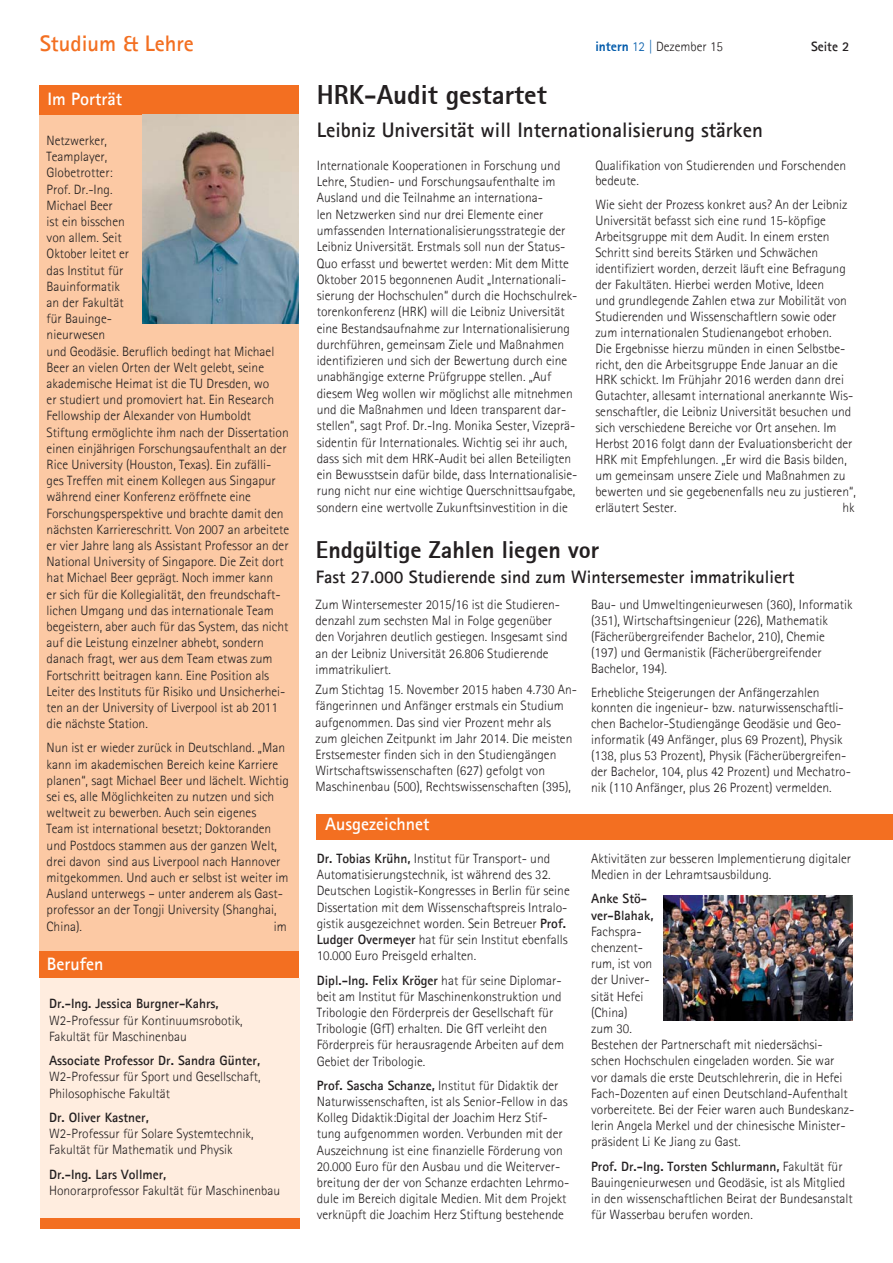
<style>
.page{position:relative;width:893px;height:1263px;background:#fff}
.page>*{position:absolute;margin:0;border:0;box-sizing:border-box;transform-origin:0 0}
.t1{font:800 27px "Agfa Rotis Sans Serif";color:#231f20}
.t2{font:800 24px "Agfa Rotis Sans Serif";color:#231f20}
.t3{font:700 22.5px "Agfa Rotis Sans Serif";color:#f36f21}
.t4{font:700 21px "Agfa Rotis Sans Serif";color:#231f20}
.t5{font:700 18px "Agfa Rotis Sans Serif";color:#231f20}
.t6{font:700 18px "Agfa Rotis Sans Serif";color:#fff}
.t7{font:300 13.5px/16.2px "Agfa Rotis Sans Serif";color:#231f20}
.t8{font:700 13.5px/16.2px "Agfa Rotis Sans Serif";color:#231f20}
.s1{font-weight:800;color:#005aaa}
.s2{color:#005aaa}
.s3{font-weight:700}
</style>
<div class="page">
<div style="left:39px;top:114px;width:260px;height:837px;background:#fcc9a4"></div>
<div style="left:39px;top:85px;width:260px;height:29px;background:#f36f21"></div>
<div style="left:41px;top:978px;width:259px;height:246px;background:#ffeddf"></div>
<div style="left:40px;top:1218px;width:260px;height:11px;background:#f36f21"></div>
<div style="left:316px;top:814px;width:577px;height:26px;background:#f36f21"></div>
<div style="left:39px;top:951px;width:260px;height:27px;background:#f36f21"></div>
<img style="left:142px;top:114px;width:157px;height:209px">
<img style="left:663px;top:895px;width:189px;height:126px">
<h3 class="t3" style="left:40px;top:29px;width:156px">Studium &amp; Lehre</h3>
<p class="t7" style="left:595px;top:38px;width:129px"><span class="s1">intern</span> <span class="s2">12 |</span> Dezember 15</p>
<p class="t8" style="left:811px;top:38px;width:40px">Seite 2</p>
<h1 class="t1" style="left:317px;top:78px;width:231px">HRK-Audit gestartet</h1>
<h3 class="t4" style="left:317px;top:116px;width:448px">Leibniz Universität will Internationalisierung stärken</h3>
<p class="t7" style="left:317px;top:157px;width:262px">Internationale Kooperationen in Forschung und Lehre, Studien- und Forschungsaufenthalte im Ausland und die Teilnahme an internationa-<br>len Netzwerken sind nur drei Elemente einer umfassenden Internationalisierungsstrategie der Leibniz Universität. Erstmals soll nun der Status-Quo erfasst und bewertet werden: Mit dem Mitte Oktober 2015 begonnenen Audit „Internationali&shy;sierung der Hochschulen“ durch die Hochschulrek&shy;torenkonferenz (HRK) will die Leibniz Universität eine Bestandsaufnahme zur Internationalisierung durchführen, gemeinsam Ziele und Maßnahmen identifizieren und sich der Bewertung durch eine unabhängige externe Prüfgruppe stellen. „Auf diesem Weg wollen wir möglichst alle mitnehmen und die Maßnahmen und Ideen transparent dar&shy;stellen“, sagt Prof. Dr.-Ing. Monika Sester, Vizeprä&shy;sidentin für Internationales. Wichtig sei ihr auch, dass sich mit dem HRK-Audit bei allen Beteiligten ein Bewusstsein dafür bilde, dass Internationalisie&shy;rung nicht nur eine wichtige Querschnittsaufgabe, sondern eine wertvolle Zukunftsinvestition in die</p>
<p class="t7" style="left:595px;top:157px;width:252px">Qualifikation von Studierenden und Forschenden bedeute.</p>
<h3 class="t6" style="left:48px;top:87px;width:76px">Im Porträt</h3>
<p class="t7" style="left:47px;top:132px;width:244px">Netzwerker,<br>Teamplayer,<br>Globetrotter:<br>Prof. Dr.-Ing.<br>Michael Beer<br>ist ein bisschen<br>von allem. Seit<br>Oktober leitet er<br>das Institut für<br>Bauinformatik<br>an der Fakultät<br>für Bauinge-<br>nieurwesen<br>und Geodäsie. Beruflich bedingt hat Michael Beer an vielen Orten der Welt gelebt, seine akademische Heimat ist die TU Dresden, wo<br>er studiert und promoviert hat. Ein Research Fellowship der Alexander von Humboldt Stiftung ermöglichte ihm nach der Dissertation einen einjährigen Forschungsaufenthalt an der Rice University (Houston, Texas). Ein zufälli&shy;ges Treffen mit einem Kollegen aus Singapur während einer Konferenz eröffnete eine Forschungsperspektive und brachte damit den nächsten Karriereschritt. Von 2007 an arbeitete er vier Jahre lang als Assistant Professor an der National University of Singapore. Die Zeit dort hat Michael Beer geprägt. Noch immer kann<br>er sich für die Kollegialität, den freundschaft&shy;lichen Umgang und das internationale Team begeistern, aber auch für das System, das nicht auf die Leistung einzelner abhebt, sondern danach fragt, wer aus dem Team etwas zum Fortschritt beitragen kann. Eine Position als Leiter des Instituts für Risiko und Unsicherhei&shy;ten an der University of Liverpool ist ab 2011 die nächste Station.</p>
<p class="t7" style="left:47px;top:740px;width:244px">Nun ist er wieder zurück in Deutschland. „Man kann im akademischen Bereich keine Karriere planen“, sagt Michael Beer und lächelt. Wichtig sei es, alle Möglichkeiten zu nutzen und sich weltweit zu bewerben. Auch sein eigenes<br>Team ist international besetzt; Doktoranden und Postdocs stammen aus der ganzen Welt, drei davon sind aus Liverpool nach Hannover mitgekommen. Und auch er selbst ist weiter im Ausland unterwegs – unter anderem als Gast&shy;professor an der Tongji University (Shanghai, China).</p>
<p class="t7" style="left:595px;top:197px;width:262px">Wie sieht der Prozess konkret aus? An der Leibniz Universität befasst sich eine rund 15-köpfige Arbeitsgruppe mit dem Audit. In einem ersten Schritt sind bereits Stärken und Schwächen identifiziert worden, derzeit läuft eine Befragung der Fakultäten. Hierbei werden Motive, Ideen<br>und grundlegende Zahlen etwa zur Mobilität von Studierenden und Wissenschaftlern sowie oder zum internationalen Studienangebot erhoben.<br>Die Ergebnisse hierzu münden in einen Selbstbe&shy;richt, den die Arbeitsgruppe Ende Januar an die HRK schickt. Im Frühjahr 2016 werden dann drei Gutachter, allesamt international anerkannte Wis&shy;senschaftler, die Leibniz Universität besuchen und sich verschiedene Bereiche vor Ort ansehen. Im Herbst 2016 folgt dann der Evaluationsbericht der HRK mit Empfehlungen. „Er wird die Basis bilden, um gemeinsam unsere Ziele und Maßnahmen zu bewerten und sie gegebenenfalls neu zu justieren“, erläutert Sester.</p>
<p class="t7" style="left:842px;top:499px;width:14px">hk</p>
<h2 class="t2" style="left:316px;top:534px;width:285px">Endgültige Zahlen liegen vor</h2>
<h3 class="t5" style="left:316px;top:565px;width:480px">Fast 27.000 Studierende sind zum Wintersemester immatrikuliert</h3>
<p class="t7" style="left:591px;top:596px;width:263px">Bau- und Umweltingenieurwesen (360), Informatik (351), Wirtschaftsingenieur (226), Mathematik (Fächerübergreifender Bachelor, 210), Chemie (197) und Germanistik (Fächerübergreifender Bachelor, 194).</p>
<p class="t7" style="left:591px;top:684px;width:261px">Erhebliche Steigerungen der Anfängerzahlen konnten die ingenieur- bzw. naturwissenschaftli&shy;chen Bachelor-Studiengänge Geodäsie und Geo&shy;informatik (49 Anfänger, plus 69 Prozent), Physik (138, plus 53 Prozent), Physik (Fächerübergreifen&shy;der Bachelor, 104, plus 42 Prozent) und Mechatro&shy;nik (110 Anfänger, plus 26 Prozent) vermelden.</p>
<p class="t7" style="left:315px;top:596px;width:254px">Zum Wintersemester 2015/16 ist die Studieren&shy;denzahl zum sechsten Mal in Folge gegenüber den Vorjahren deutlich gestiegen. Insgesamt sind an der Leibniz Universität 26.806 Studierende immatrikuliert.</p>
<p class="t7" style="left:315px;top:681px;width:263px">Zum Stichtag 15. November 2015 haben 4.730 An&shy;fängerinnen und Anfänger erstmals ein Studium aufgenommen. Das sind vier Prozent mehr als<br>zum gleichen Zeitpunkt im Jahr 2014. Die meisten Erstsemester finden sich in den Studiengängen Wirtschaftswissenschaften (627) gefolgt von Maschinenbau (500), Rechtswissenschaften (395),</p>
<h3 class="t6" style="left:325px;top:812px;width:106px">Ausgezeichnet</h3>
<p class="t7" style="left:591px;top:850px;width:261px">Aktivitäten zur besseren Implementierung digitaler<br>Medien in der Lehramtsausbildung.</p>
<p class="t8" style="left:591px;top:891px;width:64px">Anke Stö&shy;ver-Blahak,</p>
<p class="t7" style="left:591px;top:923px;width:265px">Fachspra-<br>chenzent-<br>rum, ist von<br>der Univer-<br>sität Hefei<br>(China)<br>zum 30.<br>Bestehen der Partnerschaft mit niedersächsi&shy;schen Hochschulen eingeladen worden. Sie war vor damals die erste Deutschlehrerin, die in Hefei<br>Fach-Dozenten auf einen Deutschland-Aufenthalt vorbereitete. Bei der Feier waren auch Bundeskanz&shy;lerin Angela Merkel und der chinesische Minister&shy;präsident Li Ke Jiang zu Gast.</p>
<p class="t7" style="left:591px;top:1158px;width:263px"><span class="s3">Prof. Dr.-Ing. Torsten Schlurmann,</span> Fakultät für Bauingenieurwesen und Geodäsie, ist als Mitglied in den wissenschaftlichen Beirat der Bundesanstalt für Wasserbau berufen worden.</p>
<p class="t7" style="left:317px;top:850px;width:254px"><span class="s3">Dr. Tobias Krühn,</span> Institut für Transport- und Automatisierungstechnik, ist während des 32.<br>Deutschen Logistik-Kongresses in Berlin für seine Dissertation mit dem Wissenschaftspreis Intralo&shy;gistik ausgezeichnet worden. Sein Betreuer <span class="s3">Prof.<br>Ludger Overmeyer</span> hat für sein Institut ebenfalls 10.000 Euro Preisgeld erhalten.</p>
<p class="t7" style="left:317px;top:972px;width:249px"><span class="s3">Dipl.-Ing. Felix Kröger</span> hat für seine Diplomar&shy;beit am Institut für Maschinenkonstruktion und Tribologie den Förderpreis der Gesellschaft für Tribologie (GfT) erhalten. Die GfT verleiht den Förderpreis für herausragende Arbeiten auf dem Gebiet der Tribologie.</p>
<p class="t7" style="left:317px;top:1077px;width:254px"><span class="s3">Prof. Sascha Schanze,</span> Institut für Didaktik der Naturwissenschaften, ist als Senior-Fellow in das Kolleg Didaktik:Digital der Joachim Herz Stif&shy;tung aufgenommen worden. Verbunden mit der Auszeichnung ist eine finanzielle Förderung von 20.000 Euro für den Ausbau und die Weiterver&shy;breitung der der von Schanze erdachten Lehrmo&shy;dule im Bereich digitale Medien. Mit dem Projekt verknüpft die Joachim Herz Stiftung bestehende</p>
<p class="t7" style="left:274px;top:918px;width:14px">im</p>
<h3 class="t6" style="left:47px;top:952px;width:58px">Berufen</h3>
<p class="t8" style="left:49px;top:995px;width:171px">Dr.-Ing. Jessica Burgner-Kahrs,</p>
<p class="t7" style="left:49px;top:1012px;width:195px">W2-Professur für Kontinuumsrobotik,<br>Fakultät für Maschinenbau</p>
<p class="t8" style="left:49px;top:1052px;width:212px">Associate Professor Dr. Sandra Günter,</p>
<p class="t7" style="left:49px;top:1069px;width:213px">W2-Professur für Sport und Gesellschaft,<br>Philosophische Fakultät</p>
<p class="t8" style="left:49px;top:1109px;width:101px">Dr. Oliver Kastner,</p>
<p class="t7" style="left:49px;top:1125px;width:206px">W2-Professur für Solare Systemtechnik,<br>Fakultät für Mathematik und Physik</p>
<p class="t8" style="left:49px;top:1166px;width:119px">Dr.-Ing. Lars Vollmer,</p>
<p class="t7" style="left:49px;top:1182px;width:233px">Honorarprofessor Fakultät für Maschinenbau</p>
</div>
